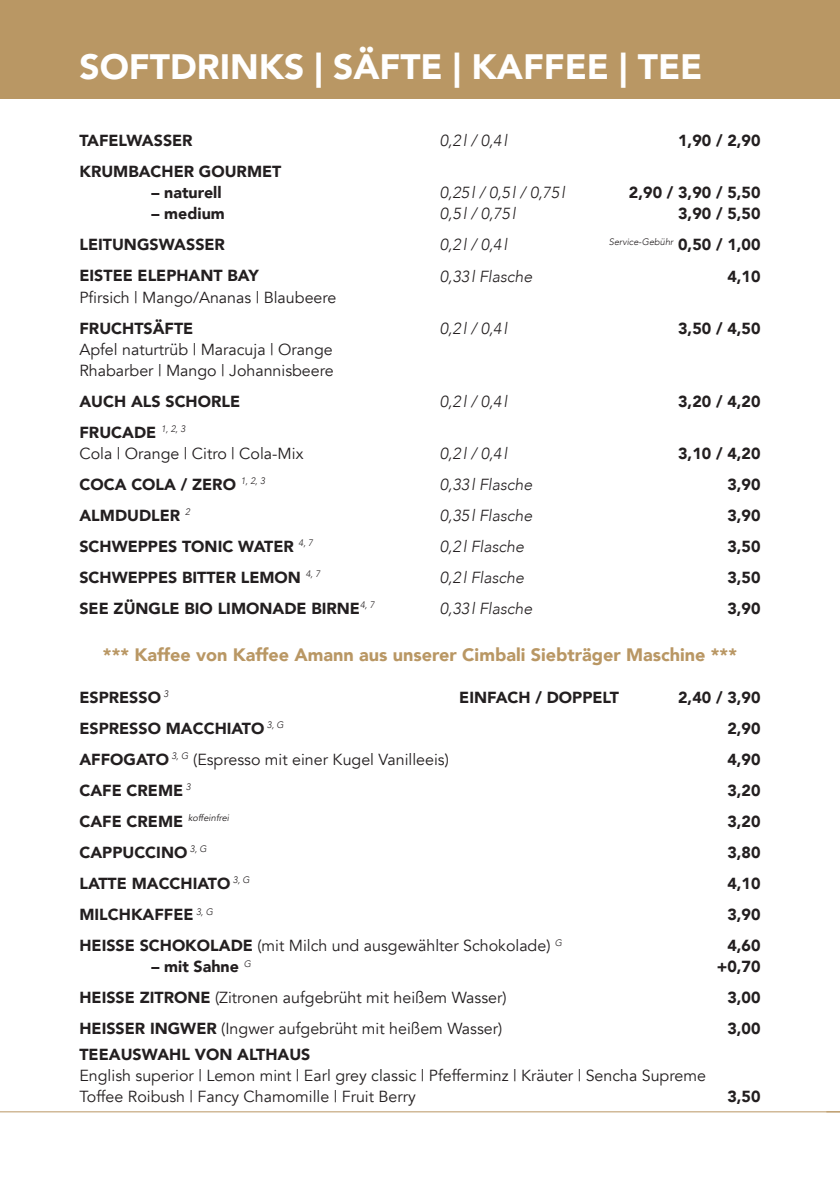
<style>
.page{position:relative;width:840px;height:1191px;background:#fff}
.page>*{position:absolute;margin:0;border:0;box-sizing:border-box;transform-origin:0 0}
.t1{font:900 35.2px "Avenir";color:#fff}
.t2{font:900 18px "Avenir";color:#b99764}
.t3{font:900 16px "Avenir";color:#231f20}
.t4{font:16px/21px "Avenir";color:#231f20}
.t5{font:italic 300 16px "Avenir";color:#231f20}
.t6{font:italic 300 9.4px "Avenir";color:#231f20}
.t7{font:italic 9.4px "Avenir";color:#231f20}
.s1{font-weight:900;font-style:normal;font-size:16px}
.s2{font-weight:900}
</style>
<div class="page">
<hr style="left:0;top:1111px;width:839px;height:1px;background:#b99764">
<svg style="left:825px;top:1111px;width:14px;height:1px"></svg>
<div style="left:0;top:0;width:839px;height:98px;background:#b99764"></div>
<h1 class="t1" style="left:79px;top:36px;width:624px">SOFTDRINKS | SÄFTE | KAFFEE | TEE</h1>
<p class="t3" style="left:79px;top:127px;width:115px">TAFELWASSER</p>
<p class="t5" style="left:439px;top:131px;width:69px">0,2l / 0,4l</p>
<p class="t3" style="left:677px;top:127px;width:84px">1,90 / 2,90</p>
<p class="t3" style="left:79px;top:158px;width:203px">KRUMBACHER GOURMET</p>
<p class="t3" style="left:151px;top:179px;width:71px">– naturell</p>
<p class="t5" style="left:439px;top:183px;width:127px">0,25l / 0,5l / 0,75l</p>
<p class="t3" style="left:628px;top:179px;width:133px">2,90 / 3,90 / 5,50</p>
<p class="t3" style="left:151px;top:200px;width:75px">– medium</p>
<p class="t5" style="left:439px;top:204px;width:77px">0,5l / 0,75l</p>
<p class="t3" style="left:677px;top:200px;width:84px">3,90 / 5,50</p>
<p class="t3" style="left:79px;top:231px;width:147px">LEITUNGSWASSER</p>
<p class="t5" style="left:439px;top:235px;width:69px">0,2l / 0,4l</p>
<p class="t6" style="left:608px;top:236px;width:153px">Service-Gebühr <span class="s1">0,50 / 1,00</span></p>
<p class="t3" style="left:79px;top:262px;width:181px">EISTEE ELEPHANT BAY</p>
<p class="t5" style="left:439px;top:266px;width:94px">0,33l Flasche</p>
<p class="t3" style="left:727px;top:262px;width:35px">4,10</p>
<p class="t4" style="left:79px;top:287px;width:258px">Pfirsich | Mango/Ananas | Blaubeere</p>
<p class="t3" style="left:79px;top:314px;width:115px">FRUCHTSÄFTE</p>
<p class="t5" style="left:439px;top:318px;width:69px">0,2l / 0,4l</p>
<p class="t3" style="left:677px;top:314px;width:84px">3,50 / 4,50</p>
<p class="t4" style="left:79px;top:339px;width:255px">Apfel naturtrüb | Maracuja | Orange<br>Rhabarber | Mango | Johannisbeere</p>
<p class="t3" style="left:79px;top:387px;width:162px">AUCH ALS SCHORLE</p>
<p class="t5" style="left:439px;top:391px;width:69px">0,2l / 0,4l</p>
<p class="t3" style="left:677px;top:387px;width:84px">3,20 / 4,20</p>
<p class="t4" style="left:79px;top:422px;width:225px"><span class="s2">FRUCADE</span> <sup>1,</sup> <sup>2,</sup> <sup>3<br></sup>Cola | Orange | Citro | Cola-Mix</p>
<p class="t5" style="left:439px;top:443px;width:69px">0,2l / 0,4l</p>
<p class="t3" style="left:677px;top:439px;width:84px">3,10 / 4,20</p>
<p class="t3" style="left:79px;top:470px;width:187px">COCA COLA / ZERO <sup>1,</sup> <sup>2,</sup> <sup>3</sup></p>
<p class="t5" style="left:439px;top:474px;width:94px">0,33l Flasche</p>
<p class="t3" style="left:727px;top:470px;width:35px">3,90</p>
<p class="t3" style="left:79px;top:501px;width:112px">ALMDUDLER <sup>2</sup></p>
<p class="t5" style="left:439px;top:505px;width:94px">0,35l Flasche</p>
<p class="t3" style="left:727px;top:501px;width:35px">3,90</p>
<p class="t3" style="left:79px;top:532px;width:235px">SCHWEPPES TONIC WATER <sup>4,</sup> <sup>7</sup></p>
<p class="t5" style="left:439px;top:536px;width:86px">0,2l Flasche</p>
<p class="t3" style="left:727px;top:532px;width:35px">3,50</p>
<p class="t3" style="left:79px;top:563px;width:242px">SCHWEPPES BITTER LEMON <sup>4,</sup> <sup>7</sup></p>
<p class="t5" style="left:439px;top:567px;width:86px">0,2l Flasche</p>
<p class="t3" style="left:727px;top:563px;width:35px">3,50</p>
<p class="t3" style="left:79px;top:594px;width:296px">SEE ZÜNGLE BIO LIMONADE BIRNE<sup>4,</sup> <sup>7</sup></p>
<p class="t5" style="left:439px;top:598px;width:94px">0,33l Flasche</p>
<p class="t3" style="left:727px;top:594px;width:35px">3,90</p>
<p class="t2" style="left:103px;top:639px;width:635px">*** Kaffee von Kaffee Amann aus unserer Cimbali Siebträger Maschine ***</p>
<p class="t3" style="left:79px;top:683px;width:90px">ESPRESSO <sup>3</sup></p>
<p class="t3" style="left:459px;top:683px;width:161px">EINFACH / DOPPELT</p>
<p class="t3" style="left:677px;top:683px;width:84px">2,40 / 3,90</p>
<p class="t3" style="left:79px;top:714px;width:206px">ESPRESSO MACCHIATO <sup>3,</sup> <sup>G</sup></p>
<p class="t3" style="left:727px;top:714px;width:35px">2,90</p>
<p class="t4" style="left:79px;top:749px;width:370px"><span class="s2">AFFOGATO</span> <sup>3,</sup> <sup>G</sup> (Espresso mit einer Kugel Vanilleeis)</p>
<p class="t3" style="left:727px;top:745px;width:35px">4,90</p>
<p class="t3" style="left:79px;top:776px;width:112px">CAFE CREME <sup>3</sup></p>
<p class="t3" style="left:727px;top:776px;width:35px">3,20</p>
<p class="t7" style="left:79px;top:812px;width:151px"><span class="s1">CAFE CREME</span> koffeinfrei</p>
<p class="t3" style="left:727px;top:807px;width:35px">3,20</p>
<p class="t3" style="left:79px;top:838px;width:129px">CAPPUCCINO <sup>3,</sup> <sup>G</sup></p>
<p class="t3" style="left:727px;top:838px;width:35px">3,80</p>
<p class="t3" style="left:79px;top:869px;width:172px">LATTE MACCHIATO <sup>3,</sup> <sup>G</sup></p>
<p class="t3" style="left:727px;top:869px;width:35px">4,10</p>
<p class="t3" style="left:79px;top:900px;width:135px">MILCHKAFFEE <sup>3,</sup> <sup>G</sup></p>
<p class="t3" style="left:727px;top:900px;width:35px">3,90</p>
<p class="t4" style="left:79px;top:935px;width:484px"><span class="s2">HEISSE SCHOKOLADE</span> (mit Milch und ausgewählter Schokolade) <sup>G</sup></p>
<p class="t3" style="left:727px;top:931px;width:35px">4,60</p>
<p class="t3" style="left:151px;top:952px;width:101px">– mit Sahne <sup>G</sup></p>
<p class="t3" style="left:716px;top:952px;width:45px">+0,70</p>
<p class="t4" style="left:79px;top:987px;width:428px"><span class="s2">HEISSE ZITRONE</span> (Zitronen aufgebrüht mit heißem Wasser)</p>
<p class="t3" style="left:727px;top:983px;width:35px">3,00</p>
<p class="t4" style="left:79px;top:1018px;width:424px"><span class="s2">HEISSER INGWER</span> (Ingwer aufgebrüht mit heißem Wasser)</p>
<p class="t3" style="left:727px;top:1014px;width:35px">3,00</p>
<p class="t3" style="left:79px;top:1041px;width:232px">TEEAUSWAHL VON ALTHAUS</p>
<p class="t4" style="left:79px;top:1065px;width:627px">English superior | Lemon mint | Earl grey classic | Pfefferminz | Kräuter | Sencha Supreme<br>Toffee Roibush | Fancy Chamomille | Fruit Berry</p>
<p class="t3" style="left:727px;top:1083px;width:35px">3,50</p>
</div>
